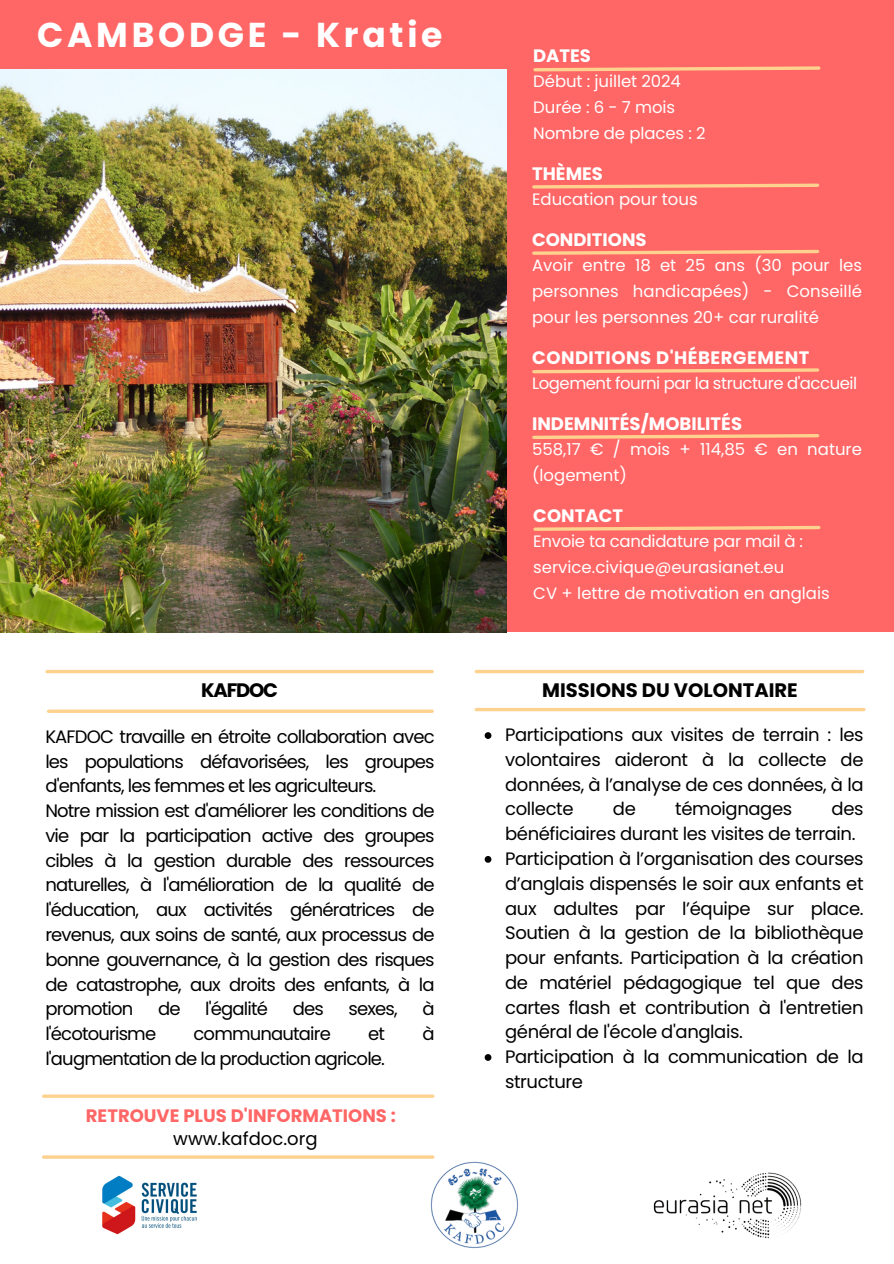
<style>
.page{position:relative;width:894px;height:1264px;background:#fff}
.page>*{position:absolute;margin:0;border:0;box-sizing:border-box;transform-origin:0 0}
.t1{font:700 34.5px "Poppins";letter-spacing:.11em;color:#fff}
.t2{font:700 19.5px "Poppins";color:#000}
.t3{font:18px/24.8px "Poppins";letter-spacing:-.045em;color:#000;text-align:justify}
.t4{font:18px/24.8px "Poppins";letter-spacing:-.02em;color:#000}
.t5{font:700 18px "Poppins";color:#fff}
.t6{font:700 18px "Poppins";color:#f66}
.t7{font:700 18px "Poppins";letter-spacing:.03em;color:#fff}
.t8{font:18px "Poppins";color:#000}
.t9{font:16.5px/25.8px "Poppins";color:#fff;text-align:justify}
.t10{font:16.5px "Poppins";letter-spacing:-.03em;color:#fff}
</style>
<div class="page">
<div style="left:0;top:0;width:893px;height:631px;background:#f66"></div>
<img style="left:653px;top:1172px;width:149px;height:67px">
<svg style="left:49px;top:709px;width:383px;height:4px;background:#fdd89f"></svg>
<hr style="left:47px;top:670px;width:385px;height:3px;background:#fdd18e">
<svg style="left:484px;top:732px;width:7px;height:7px"></svg>
<svg style="left:484px;top:856px;width:7px;height:6px"></svg>
<svg style="left:484px;top:1054px;width:7px;height:6px"></svg>
<hr style="left:476px;top:708px;width:387px;height:3px;background:#fdd18e">
<hr style="left:476px;top:670px;width:386px;height:3px;background:#fdd18e">
<hr style="left:44px;top:1155px;width:389px;height:3px;background:#fdd18e">
<hr style="left:44px;top:1094px;width:389px;height:3px;background:#fdd18e">
<img style="left:102px;top:1175px;width:95px;height:60px">
<svg style="left:533px;top:66px;width:288px;height:6px"></svg>
<svg style="left:532px;top:183px;width:288px;height:6px"></svg>
<svg style="left:532px;top:249px;width:288px;height:6px"></svg>
<svg style="left:532px;top:368px;width:288px;height:6px"></svg>
<svg style="left:532px;top:434px;width:288px;height:5px"></svg>
<svg style="left:533px;top:525px;width:288px;height:6px"></svg>
<img style="left:430px;top:1161px;width:88px;height:87px">
<img style="left:0;top:69px;width:506px;height:563px">
<p class="t1" style="left:37px;top:11px;width:407px">CAMBODGE - Kratie</p>
<p class="t2" style="left:201px;top:676px;width:78px">KAFDOC</p>
<p class="t3" style="left:45px;top:724px;width:391px;text-align:left">KAFDOC travaille en étroite collaboration avec les populations défavorisées, les groupes d'enfants, les femmes et les agriculteurs.<br>Notre mission est d'améliorer les conditions de vie par la participation active des groupes cibles à la gestion durable des ressources naturelles, à l'amélioration de la qualité de l'éducation, aux activités génératrices de revenus, aux soins de santé, aux processus de bonne gouvernance, à la gestion des risques de catastrophe, aux droits des enfants, à la promotion</p>
<p class="t3" style="left:158px;top:996px;width:24px">de</p>
<p class="t3" style="left:205px;top:996px;width:64px">l'égalité</p>
<p class="t3" style="left:293px;top:996px;width:33px">des</p>
<p class="t3" style="left:348px;top:996px;width:51px">sexes,</p>
<p class="t3" style="left:422px;top:996px;width:14px">à</p>
<p class="t3" style="left:45px;top:1021px;width:112px">l'écotourisme</p>
<p class="t3" style="left:193px;top:1021px;width:139px">communautaire</p>
<p class="t3" style="left:368px;top:1021px;width:18px">et</p>
<p class="t3" style="left:422px;top:1021px;width:14px">à</p>
<p class="t3" style="left:45px;top:1046px;width:341px">l'augmentation de la production agricole.</p>
<p class="t6" style="left:86px;top:1103px;width:311px">RETROUVE PLUS D'INFORMATIONS :</p>
<p class="t8" style="left:173px;top:1125px;width:146px">www.kafdoc.org</p>
<p class="t5" style="left:533px;top:43px;width:59px">DATES</p>
<p class="t9" style="left:533px;top:68px;width:149px">Début : juillet 2024</p>
<p class="t9" style="left:533px;top:94px;width:143px">Durée : 6 - 7 mois</p>
<p class="t9" style="left:533px;top:120px;width:174px">Nombre de places : 2</p>
<p class="t5" style="left:532px;top:161px;width:72px">THÈMES</p>
<p class="t9" style="left:532px;top:186px;width:167px">Education pour tous</p>
<p class="t5" style="left:532px;top:227px;width:116px">CONDITIONS</p>
<h2 class="t9" style="left:532px;top:252px;width:331px">Avoir entre 18 et 25 ans (30 pour les personnes handicapées) - Conseillé pour les personnes 20+ car ruralité</h2>
<h3 class="t7" style="left:532px;top:345px;width:279px">CONDITIONS D'HÉBERGEMENT</h3>
<h2 class="t10" style="left:532px;top:371px;width:326px">Logement fourni par la structure d'accueil</h2>
<h3 class="t5" style="left:532px;top:411px;width:211px">INDEMNITÉS/MOBILITÉS</h3>
<h2 class="t9" style="left:532px;top:436px;width:331px">558,17 € / mois + 114,85 € en nature (logement)</h2>
<p class="t5" style="left:533px;top:503px;width:91px">CONTACT</p>
<p class="t9" style="left:533px;top:528px;width:271px">Envoie ta candidature par mail à :</p>
<p class="t9" style="left:533px;top:554px;width:252px">service.civique@eurasianet.eu</p>
<p class="t9" style="left:533px;top:580px;width:298px">CV + lettre de motivation en anglais</p>
<p class="t2" style="left:542px;top:676px;width:257px">MISSIONS DU VOLONTAIRE</p>
<p class="t3" style="left:505px;top:722px;width:360px">Participations aux visites de terrain : les volontaires aideront à la collecte de données, à l’analyse de ces données, à la collecte</p>
<p class="t3" style="left:612px;top:796px;width:24px">de</p>
<p class="t4" style="left:675px;top:796px;width:118px">témoignages</p>
<p class="t4" style="left:505px;top:796px;width:360px;text-indent:326px">des bénéficiaires durant les visites de terrain.</p>
<p class="t3" style="left:505px;top:846px;width:360px">Participation à l’organisation des courses d’anglais dispensés le soir aux enfants et aux adultes par l’équipe sur place.<br>Soutien à la gestion de la bibliothèque pour enfants. Participation à la création de matériel pédagogique tel que des cartes flash et contribution à l'entretien général de l'école d'anglais.</p>
<p class="t4" style="left:505px;top:1044px;width:360px">Participation à la communication de la structure</p>
</div>
